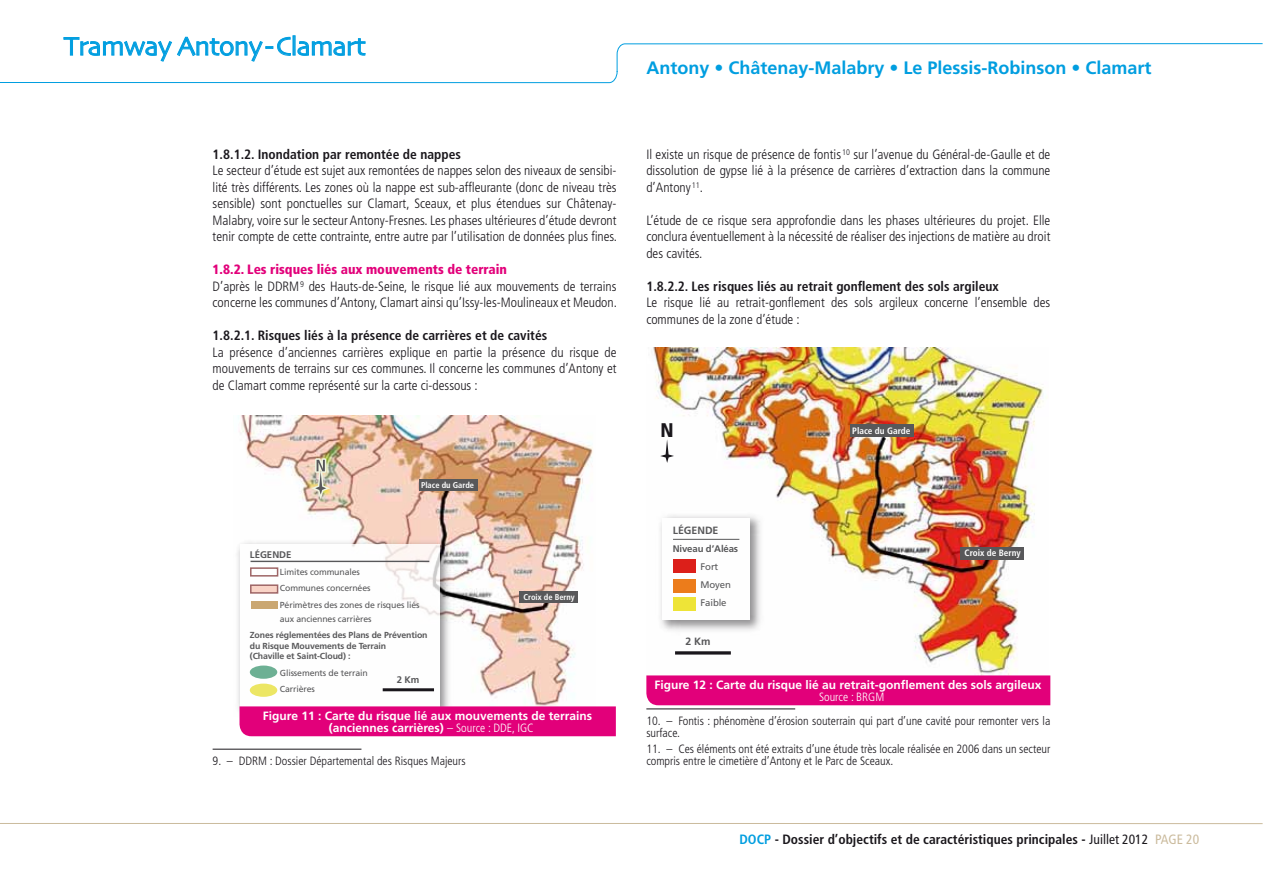
<style>
.page{position:relative;width:1263px;height:893px;background:#fff}
.page>*{position:absolute;margin:0;border:0;box-sizing:border-box;transform-origin:0 0}
.t1{font:27px "Skia";letter-spacing:-.03em;color:#009ee0}
.t2{font:900 condensed 19.8px "Frutiger";color:#1a171c}
.t3{font:700 18px "Frutiger";color:#009ee0}
.t4{font:300 condensed 13.5px/16.5px "Frutiger";color:#1a171c;text-align:justify}
.t5{font:700 condensed 13.5px "Frutiger";color:#1a171c}
.t6{font:300 condensed 12px/12px "Frutiger";color:#1a171c}
.t7{font:700 12px/12px "Frutiger";color:#fff}
.t8{font:300 condensed 12px "Frutiger";color:#fff}
.t9{font:700 10.5px "Frutiger";color:#58585a}
.t10{font:700 9.6px "Frutiger";letter-spacing:-.015em;color:#58585a}
.t11{font:9.6px/18.1px "Frutiger";letter-spacing:-.015em;color:#58585a}
.t12{font:700 condensed 9.15px "Frutiger";color:#fff}
.t13{font:8.7px/16.5px "Frutiger";letter-spacing:-.015em;color:#58585a}
.t14{font:700 8.7px/10.5px "Frutiger";letter-spacing:-.015em;color:#58585a}
.t15{font:700 condensed 8.4px "Frutiger";color:#fff}
.s1{font-weight:900;color:#e2007a}
.s2{font-weight:300;font-stretch:condensed}
.s3{color:#009ee0}
.s4{font-weight:400}
.s5{font-weight:400;color:#cbbb9d}
</style>
<div class="page">
<svg style="left:0;top:43px;width:1263px;height:40px"></svg>
<svg style="left:63px;top:35px;width:303px;height:33px"></svg>
<svg style="left:0;top:823px;width:1263px;height:1px"></svg>
<hr style="left:213px;top:749px;width:148px;height:1px;background:#1a171c">
<hr style="left:646px;top:708px;width:149px;height:1px;background:#1a171c">
<img style="left:238px;top:415px;width:355px;height:291px">
<img style="left:237px;top:535px;width:219px;height:174px">
<div style="left:240px;top:544px;width:200px;height:162px;background:#fff"></div>
<svg style="left:311px;top:448px;width:19px;height:52px"></svg>
<div style="left:250px;top:665px;width:27px;height:14px;background:#6db094;border-radius:50%"></div>
<div style="left:250px;top:684px;width:27px;height:13px;background:#ece664;border-radius:50%"></div>
<div style="left:251px;top:601px;width:27px;height:8px;background:#caa772"></div>
<div style="left:251px;top:585px;width:27px;height:8px;background:#f9d3c6"></div>
<div style="left:250px;top:584px;width:28px;height:10px;border:2px solid #9e6566"></div>
<div style="left:250px;top:567px;width:28px;height:10px;border:2px solid #9e6566"></div>
<div style="left:419px;top:480px;width:58px;height:11px;background:#58585a"></div>
<div style="left:520px;top:591px;width:58px;height:11px;background:#58585a"></div>
<hr style="left:251px;top:561px;width:178px;height:1px;background:#58585a">
<hr style="left:383px;top:688px;width:51px;height:3px;background:#1a171c">
<div style="left:239px;top:706px;width:377px;height:30px;background:#e2007a"></div>
<img style="left:653px;top:348px;width:394px;height:327px">
<img style="left:654px;top:509px;width:112px;height:127px">
<div style="left:662px;top:518px;width:88px;height:102px;background:#fff"></div>
<div style="left:673px;top:579px;width:23px;height:13px;background:#ec7c1b"></div>
<div style="left:673px;top:560px;width:23px;height:13px;background:#dc1f1a"></div>
<div style="left:673px;top:597px;width:23px;height:14px;background:#eee437"></div>
<div style="left:850px;top:424px;width:64px;height:13px;background:#58585a"></div>
<div style="left:961px;top:547px;width:63px;height:12px;background:#58585a"></div>
<hr style="left:673px;top:539px;width:66px;height:1px;background:#58585a">
<svg style="left:675px;top:651px;width:56px;height:4px"></svg>
<svg style="left:660px;top:439px;width:14px;height:24px"></svg>
<div style="left:646px;top:675px;width:404px;height:30px;background:#e2007a"></div>
<h1 class="t1" style="left:64px;top:30px;width:304px">Tramway Antony-Clamart</h1>
<p class="t5" style="left:213px;top:146px;width:250px">1.8.1.2. Inondation par remontée de nappes</p>
<p class="t4" style="left:213px;top:163px;width:406px">Le secteur d’étude est sujet aux remontées de nappes selon des niveaux de sensibi&shy;lité très différents. Les zones où la nappe est sub-affleurante (donc de niveau très sensible) sont ponctuelles sur Clamart, Sceaux, et plus étendues sur Châtenay-Malabry, voire sur le secteur Antony-Fresnes. Les phases ultérieures d’étude devront tenir compte de cette contrainte, entre autre par l’utilisation de données plus fines.</p>
<p class="t4" style="left:213px;top:262px;width:406px;text-align:left"><span class="s1">1.8.2. Les risques liés aux mouvements de terrain<br></span>D’après le DDRM<sup>9</sup> des Hauts-de-Seine, le risque lié aux mouvements de terrains concerne les communes d’Antony, Clamart ainsi qu’Issy-les-Moulineaux et Meudon.</p>
<p class="t5" style="left:213px;top:328px;width:336px">1.8.2.1. Risques liés à la présence de carrières et de cavités</p>
<p class="t4" style="left:213px;top:344px;width:405px">La présence d’anciennes carrières explique en partie la présence du risque de mouvements de terrains sur ces communes. Il concerne les communes d’Antony et de Clamart comme représenté sur la carte ci-dessous :</p>
<p class="t15" style="left:421px;top:480px;width:54px">Place du Garde</p>
<p class="t10" style="left:250px;top:549px;width:43px">LÉGENDE</p>
<p class="t13" style="left:280px;top:564px;width:141px">Limites communales<br>Communes concernées<br>Périmètres des zones de risques liés</p>
<p class="t13" style="left:280px;top:610px;width:93px">aux anciennes carrières</p>
<p class="t14" style="left:250px;top:630px;width:179px">Zones réglementées des Plans de Prévention du Risque Mouvements de Terrain<br>(Chaville et Saint-Cloud) :</p>
<p class="t13" style="left:280px;top:664px;width:89px">Glissements de terrain<br>Carrières</p>
<p class="t10" style="left:397px;top:674px;width:24px">2 Km</p>
<p class="t15" style="left:523px;top:592px;width:53px">Croix de Berny</p>
<p class="t7" style="left:329px;top:710px;width:265px;text-indent:-66px">Figure 11 : Carte du risque lié aux mouvements de terrains (anciennes carrières) <span class="s2">– Source : DDE, IGC</span></p>
<p class="t6" style="left:213px;top:755px;width:255px">9. – DDRM : Dossier Départemental des Risques Majeurs</p>
<h3 class="t3" style="left:646px;top:57px;width:507px">Antony • Châtenay-Malabry • Le Plessis-Robinson • Clamart</h3>
<p class="t4" style="left:646px;top:146px;width:405px">Il existe un risque de présence de fontis <sup>10</sup> sur l’avenue du Général-de-Gaulle et de dissolution de gypse lié à la présence de carrières d’extraction dans la commune d’Antony <sup>11</sup>.</p>
<p class="t4" style="left:646px;top:212px;width:405px">L’étude de ce risque sera approfondie dans les phases ultérieures du projet. Elle conclura éventuellement à la nécessité de réaliser des injections de matière au droit des cavités.</p>
<p class="t5" style="left:646px;top:278px;width:354px">1.8.2.2. Les risques liés au retrait gonflement des sols argileux</p>
<p class="t4" style="left:646px;top:295px;width:405px">Le risque lié au retrait-gonflement des sols argileux concerne l’ensemble des communes de la zone d’étude :</p>
<h2 class="t2" style="left:660px;top:418px;width:15px">N</h2>
<p class="t9" style="left:673px;top:524px;width:47px">LÉGENDE</p>
<p class="t10" style="left:673px;top:543px;width:67px">Niveau d’Aléas</p>
<p class="t11" style="left:701px;top:558px;width:32px">Fort<br>Moyen<br>Faible</p>
<p class="t9" style="left:686px;top:635px;width:26px">2 Km</p>
<p class="t12" style="left:852px;top:425px;width:60px">Place du Garde</p>
<p class="t12" style="left:964px;top:548px;width:58px">Croix de Berny</p>
<p class="t7" style="left:654px;top:679px;width:389px">Figure 12 : Carte du risque lié au retrait-gonflement des sols argileux</p>
<p class="t8" style="left:819px;top:690px;width:67px">Source : BRGM</p>
<p class="t6" style="left:646px;top:715px;width:405px">10. – Fontis : phénomène d’érosion souterrain qui part d’une cavité pour remonter vers la surface.</p>
<p class="t6" style="left:646px;top:743px;width:405px">11. – Ces éléments ont été extraits d’une étude très locale réalisée en 2006 dans un secteur compris entre le cimetière d’Antony et le Parc de Sceaux.</p>
<p class="t5" style="left:739px;top:831px;width:461px"><span class="s3">DOCP</span> - Dossier d’objectifs et de caractéristiques principales - <span class="s4">Juillet 2012</span> <span class="s5">page 20</span></p>
</div>
